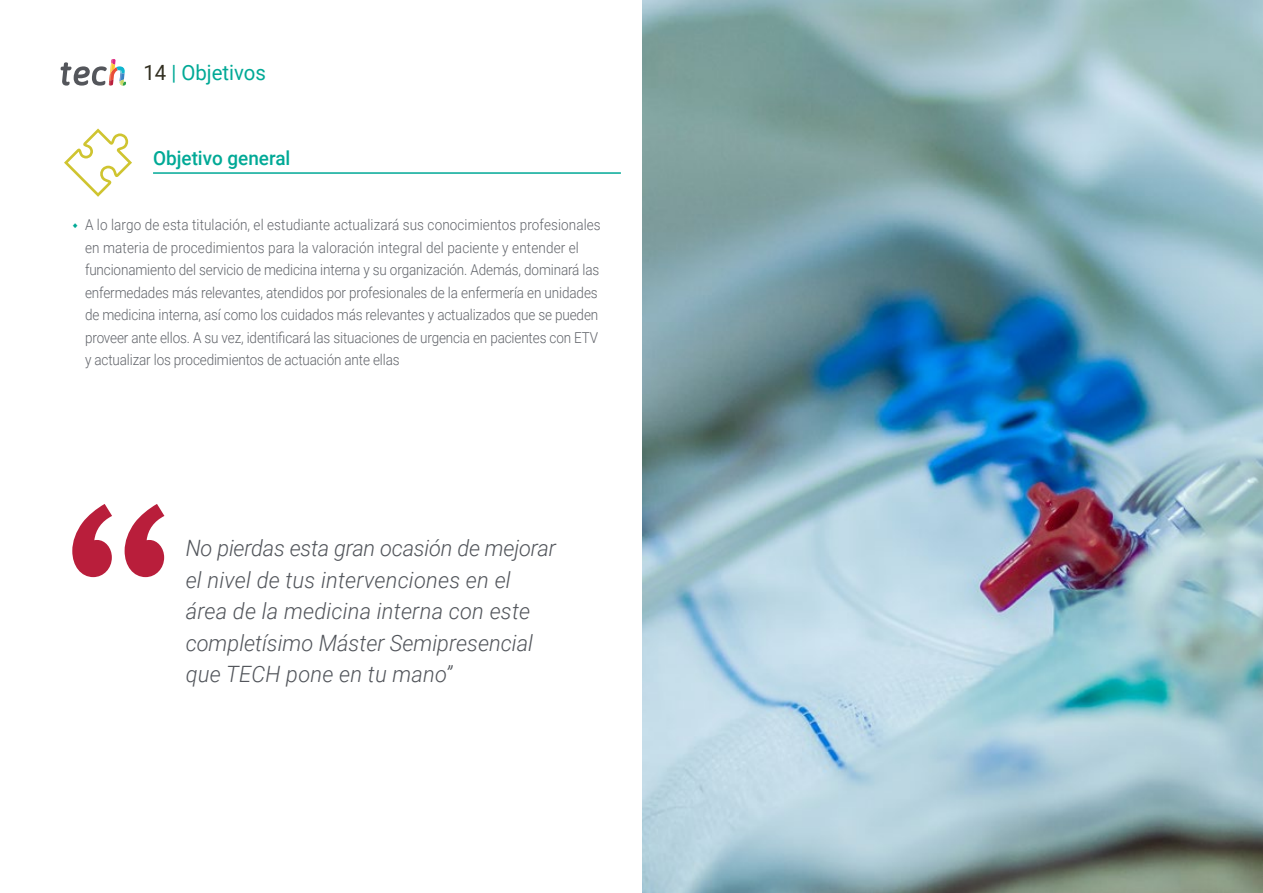
<style>
.page{position:relative;width:1263px;height:893px;background:#fff}
.page>*{position:absolute;margin:0;border:0;box-sizing:border-box;transform-origin:0 0}
.t1{font:italic 300 22.5px/31.5px "Roboto";letter-spacing:.005em;color:#52555b}
.t2{font:21px "Roboto";color:#00a996}
.t3{font:500 19.5px "Roboto";color:#00a996}
.t4{font:300 15px/22.5px "Roboto";letter-spacing:-.01em;color:#61646a;scale:.9 1}
.s1{color:#312e20}
</style>
<div class="page">
<hr style="left:153px;top:173px;width:468px;height:1px;background:#00a996">
<svg style="left:64px;top:128px;width:68px;height:69px"></svg>
<svg style="left:61px;top:59px;width:65px;height:27px"></svg>
<svg style="left:72px;top:504px;width:92px;height:73px"></svg>
<img style="left:642px;top:0;width:621px;height:893px">
<h2 class="t2" style="left:144px;top:57px;width:124px"><span class="s1">14</span> | Objetivos</h2>
<h3 class="t3" style="left:153px;top:144px;width:139px">Objetivo general</h3>
<p class="t4" style="left:85px;top:213px;width:575px">A lo largo de esta titulación, el estudiante actualizará sus conocimientos profesionales en materia de procedimientos para la valoración integral del paciente y entender el funcionamiento del servicio de medicina interna y su organización. Además, dominará las enfermedades más relevantes, atendidos por profesionales de la enfermería en unidades de medicina interna, así como los cuidados más relevantes y actualizados que se pueden proveer ante ellos. A su vez, identificará las situaciones de urgencia en pacientes con ETV y actualizar los procedimientos de actuación ante ellas</p>
<h1 class="t1" style="left:186px;top:532px;width:372px">No pierdas esta gran ocasión de mejorar el nivel de tus intervenciones en el área de la medicina interna con este completísimo Máster Semipresencial que TECH pone en tu mano”</h1>
</div>
